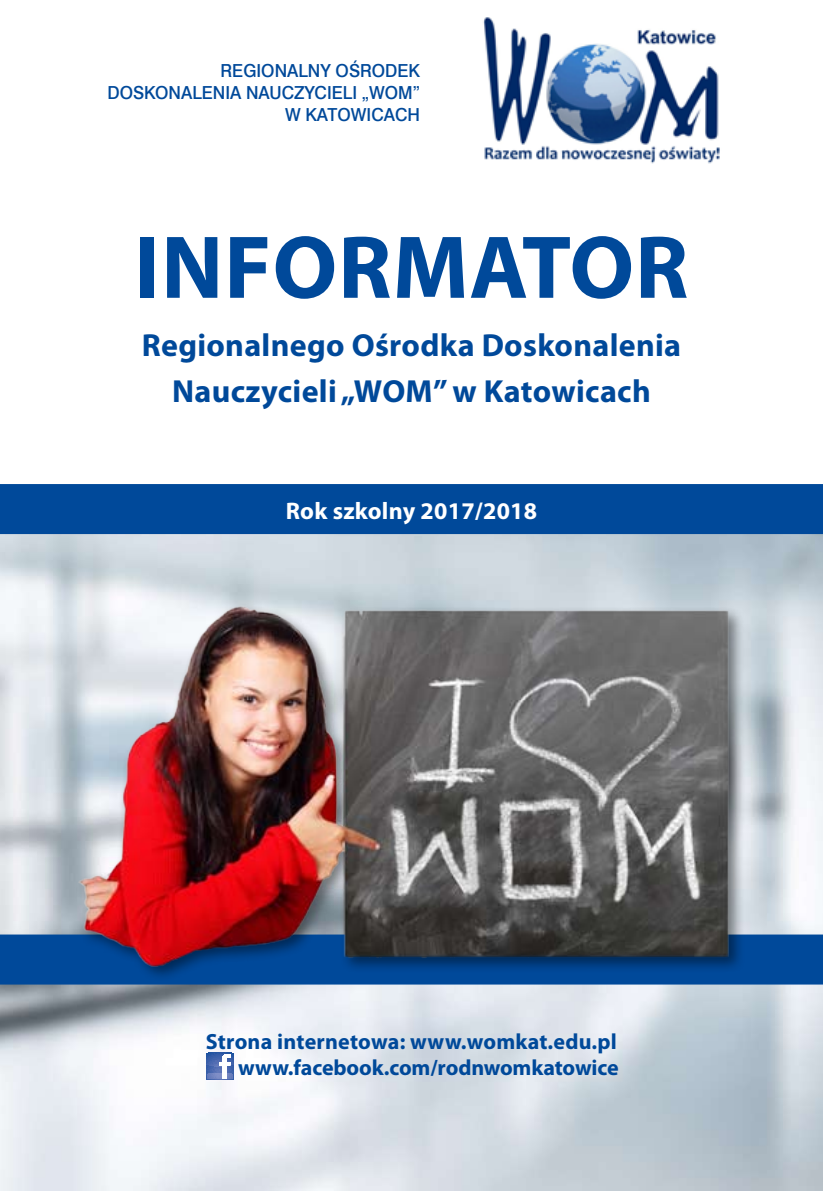
<style>
.page{position:relative;width:823px;height:1191px;background:#fff}
.page>*{position:absolute;margin:0;border:0;box-sizing:border-box;transform-origin:0 0}
.t1{font:700 90px "Myriad Pro";letter-spacing:.01em;color:#00499a}
.t2{font:700 32px/46px "Myriad Pro";letter-spacing:.01em;color:#00499a;text-align:center}
.t3{font:700 24px "Myriad Pro";letter-spacing:.01em;color:#fff}
.t4{font:700 22px/26.4px "Myriad Pro";color:#00499a;text-align:right}
.t5{font:18px/22px "Swis 721 Md EU";color:#00499a;text-align:right;scale:.95 1}
</style>
<div class="page">
<img style="left:0;top:534px;width:822px;height:657px">
<div style="left:0;top:934px;width:822px;height:50px;background:#00499a"></div>
<div style="left:66px;top:557px;width:706px;height:634px;background:#000;opacity:.45"></div>
<img style="left:71px;top:562px;width:676px;height:451px">
<img style="left:483px;top:17px;width:237px;height:147px">
<div style="left:0;top:484px;width:822px;height:50px;background:#00499a"></div>
<img style="left:206px;top:1052px;width:27px;height:27px">
<p class="t5" style="left:107px;top:61px;width:330px">REGIONALNY OŚRODEK<br>DOSKONALENIA NAUCZYCIELI „WOM”<br>W KATOWICACH</p>
<p class="t1" style="left:134px;top:209px;width:555px">INFORMATOR</p>
<p class="t2" style="left:142px;top:321px;width:540px">Regionalnego Ośrodka Doskonalenia<br>Nauczycieli „WOM” w Katowicach</p>
<p class="t3" style="left:286px;top:495px;width:253px">Rok szkolny 2017/2018</p>
<p class="t4" style="left:206px;top:1027px;width:414px">Strona internetowa: www.womkat.edu.pl www.facebook.com/rodnwomkatowice</p>
</div>
